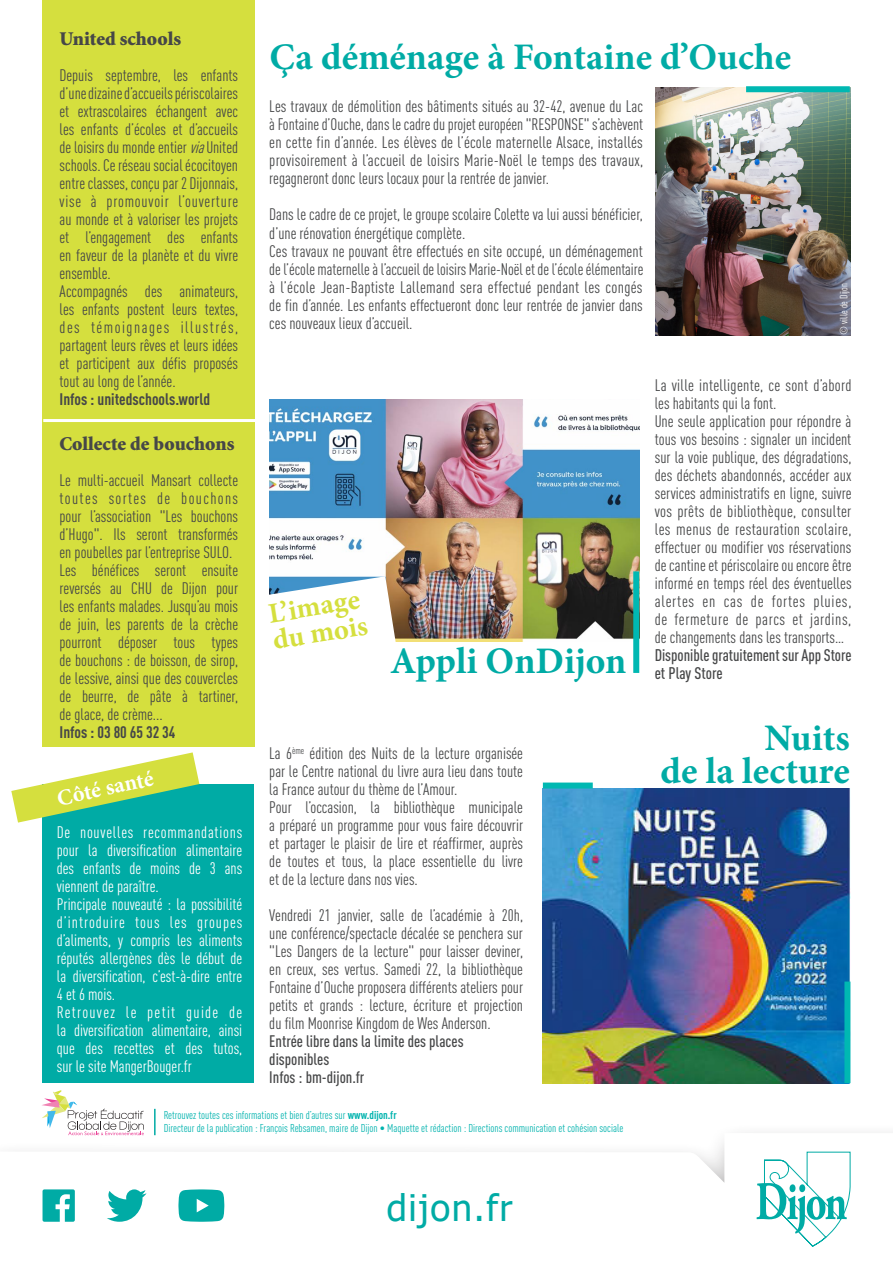
<style>
.page{position:relative;width:893px;height:1263px;background:#fff}
.page>*{position:absolute;margin:0;border:0;box-sizing:border-box;transform-origin:0 0}
.t1{font:700 37.5px "Minion Pro";color:#00aba5}
.t2{font:36.6px "Tahoma";letter-spacing:.045em;color:#00aba5}
.t3{font:700 28.5px "Minion Pro";color:#d5df3e}
.t4{font:700 22.5px "Minion Pro";color:#fff}
.t5{font:900 19.5px "Minion Std";color:#464748}
.t6{font:500 condensed 16.65px/18px "DINOT";color:#464748}
.t7{font:condensed 16.5px/18px "DINOT";color:#464748;text-align:justify}
.t8{font:condensed 16.5px/18px "DINOT";color:#fff;text-align:justify}
.t9{font:500 condensed 16.5px/18px "DINOT";color:#464748}
.t10{font:700 condensed 16.5px "DINOT";color:#464748}
.t11{font:condensed 11.25px "DINOT";color:#00b3ae}
.t12{font:condensed 10.5px "DINOT";color:#fff}
.s1{font-style:italic}
.s2{font-weight:700}
</style>
<div class="page">
<div style="left:42px;top:785px;width:211px;height:298px;background:#00aba5"></div>
<div style="left:43px;top:0;width:212px;height:746px;background:#d5df3e"></div>
<svg style="left:42px;top:1090px;width:102px;height:33px"></svg>
<hr style="left:154px;top:1109px;width:2px;height:26px;background:#00aba5">
<img style="left:269px;top:399px;width:370px;height:242px">
<div style="left:633px;top:571px;width:6px;height:102px;background:#00b8b2"></div>
<img style="left:656px;top:87px;width:194px;height:249px">
<div style="left:746px;top:86px;width:104px;height:6px;background:#00b8b2"></div>
<img style="left:543px;top:788px;width:307px;height:295px">
<div style="left:543px;top:782px;width:50px;height:6px;background:#00b8b2"></div>
<div style="left:844px;top:981px;width:6px;height:102px;background:#00b8b2"></div>
<svg style="left:11px;top:752px;width:188px;height:70px"></svg>
<svg style="left:269px;top:576px;width:130px;height:66px"></svg>
<hr style="left:43px;top:419px;width:213px;height:3px;background:#fff">
<div style="left:0;top:1123px;width:893px;height:140px;background:#fff"></div>
<svg style="left:42px;top:1133px;width:683px;height:88px"></svg>
<svg style="left:178px;top:1189px;width:46px;height:33px;background:#22b6b1"></svg>
<svg style="left:107px;top:1189px;width:40px;height:33px"></svg>
<svg style="left:43px;top:1189px;width:32px;height:33px"></svg>
<svg style="left:756px;top:1151px;width:95px;height:96px"></svg>
<p class="t5" style="left:60px;top:28px;width:123px">United schools</p>
<p class="t7" style="left:60px;top:66px;width:180px">Depuis septembre, les enfants d’une dizaine d’accueils périscolaires et extrascolaires échangent avec les enfants d’écoles et d’accueils de loisirs du monde entier <span class="s1">via</span>United schools. Ce réseau social écocitoyen entre classes, conçu par 2 Dijonnais, vise à promouvoir l’ouverture au monde et à valoriser les projets et l’engagement des enfants en faveur de la planète et du vivre ensemble.</p>
<p class="t7" style="left:60px;top:282px;width:180px">Accompagnés des animateurs, les enfants postent leurs textes, des témoignages illustrés, partagent leurs rêves et leurs idées et participent aux défis proposés tout au long de l’année.</p>
<p class="t10" style="left:60px;top:389px;width:152px">Infos : unitedschools.world</p>
<p class="t5" style="left:60px;top:434px;width:176px">Collecte de bouchons</p>
<p class="t7" style="left:60px;top:471px;width:180px">Le multi-accueil Mansart collecte toutes sortes de bouchons pour l’association "Les bouchons d’Hugo". Ils seront transformés en poubelles par l’entreprise SULO.</p>
<p class="t7" style="left:60px;top:561px;width:180px">Les bénéfices seront ensuite reversés au CHU de Dijon pour les enfants malades. Jusqu’au mois de juin, les parents de la crèche pourront déposer tous types de bouchons : de boisson, de sirop, de lessive, ainsi que des couvercles de beurre, de pâte à tartiner, de glace, de crème...</p>
<p class="t10" style="left:60px;top:722px;width:117px">Infos : 03 80 65 32 34</p>
<p class="t4" style="left:54px;top:783px;width:100px;rotate:-12deg">Côté santé</p>
<p class="t8" style="left:57px;top:823px;width:187px">De nouvelles recommandations pour la diversification alimentaire des enfants de moins de 3 ans viennent de paraître.</p>
<p class="t8" style="left:57px;top:895px;width:187px">Principale nouveauté : la possibilité d’introduire tous les groupes d’aliments, y compris les aliments réputés allergènes dès le début de la diversification, c’est-à-dire entre 4 et 6 mois.</p>
<p class="t8" style="left:57px;top:1003px;width:187px">Retrouvez le petit guide de la diversification alimentaire, ainsi que des recettes et des tutos, sur le site MangerBouger.fr</p>
<p class="t1" style="left:269px;top:30px;width:523px">Ça déménage à Fontaine d’Ouche</p>
<p class="t7" style="left:269px;top:98px;width:375px">Les travaux de démolition des bâtiments situés au 32-42, avenue du Lac à Fontaine d’Ouche, dans le cadre du projet européen "RESPONSE" s’achèvent en cette fin d’année. Les élèves de l’école maternelle Alsace, installés provisoirement à l’accueil de loisirs Marie-Noël le temps des travaux, regagneront donc leurs locaux pour la rentrée de janvier.</p>
<p class="t7" style="left:269px;top:206px;width:375px">Dans le cadre de ce projet, le groupe scolaire Colette va lui aussi bénéficier, d’une rénovation énergétique complète.</p>
<p class="t7" style="left:269px;top:242px;width:375px">Ces travaux ne pouvant être effectués en site occupé, un déménagement de l’école maternelle à l’accueil de loisirs Marie-Noël et de l’école élémentaire à l’école Jean-Baptiste Lallemand sera effectué pendant les congés de fin d’année. Les enfants effectueront donc leur rentrée de janvier dans ces nouveaux lieux d’accueil.</p>
<p class="t12" style="left:838px;top:335px;width:53px;rotate:-90deg">© ville de Dijon</p>
<p class="t3" style="left:266px;top:594px;width:93px;rotate:-9deg">L’image</p>
<p class="t3" style="left:270px;top:620px;width:97px;rotate:-9deg">du mois</p>
<p class="t1" style="left:390px;top:635px;width:238px">Appli OnDijon</p>
<p class="t7" style="left:269px;top:744px;width:255px">La 6<sup>ème</sup> édition des Nuits de la lecture organisée par le Centre national du livre aura lieu dans toute la France autour du thème de l’Amour.</p>
<p class="t7" style="left:269px;top:798px;width:255px">Pour l’occasion, la bibliothèque municipale a préparé un programme pour vous faire découvrir et partager le plaisir de lire et réaffirmer, auprès de toutes et tous, la place essentielle du livre et de la lecture dans nos vies.</p>
<p class="t7" style="left:269px;top:906px;width:255px">Vendredi 21 janvier, salle de l’académie à 20h, une conférence/spectacle décalée se penchera sur "Les Dangers de la lecture" pour laisser deviner, en creux, ses vertus. Samedi 22, la bibliothèque Fontaine d’Ouche proposera différents ateliers pour petits et grands : lecture, écriture et projection du film Moonrise Kingdom de Wes Anderson.</p>
<p class="t9" style="left:269px;top:1032px;width:196px">Entrée libre dans la limite des places disponibles</p>
<p class="t9" style="left:269px;top:1068px;width:97px">Infos : bm-dijon.fr</p>
<p class="t7" style="left:655px;top:376px;width:198px">La ville intelligente, ce sont d’abord les habitants qui la font.</p>
<p class="t7" style="left:655px;top:412px;width:198px">Une seule application pour répondre à tous vos besoins : signaler un incident sur la voie publique, des dégradations, des déchets abandonnés, accéder aux services administratifs en ligne, suivre vos prêts de bibliothèque, consulter les menus de restauration scolaire, effectuer ou modifier vos réservations de cantine et périscolaire ou encore être informé en temps réel des éventuelles alertes en cas de fortes pluies, de fermeture de parcs et jardins, de changements dans les transports…</p>
<p class="t6" style="left:655px;top:646px;width:198px">Disponible gratuitement sur App Store et Play Store</p>
<p class="t1" style="left:764px;top:711px;width:87px">Nuits</p>
<p class="t1" style="left:661px;top:744px;width:191px">de la lecture</p>
<p class="t11" style="left:164px;top:1108px;width:234px">Retrouvez toutes ces informations et bien d’autres sur <span class="s2">www.dijon.fr</span></p>
<p class="t11" style="left:164px;top:1122px;width:461px">Directeur de la publication : François Rebsamen, maire de Dijon • Maquette et rédaction : Directions communication et cohésion sociale</p>
<p class="t2" style="left:387px;top:1183px;width:127px">dijon.fr</p>
</div>
